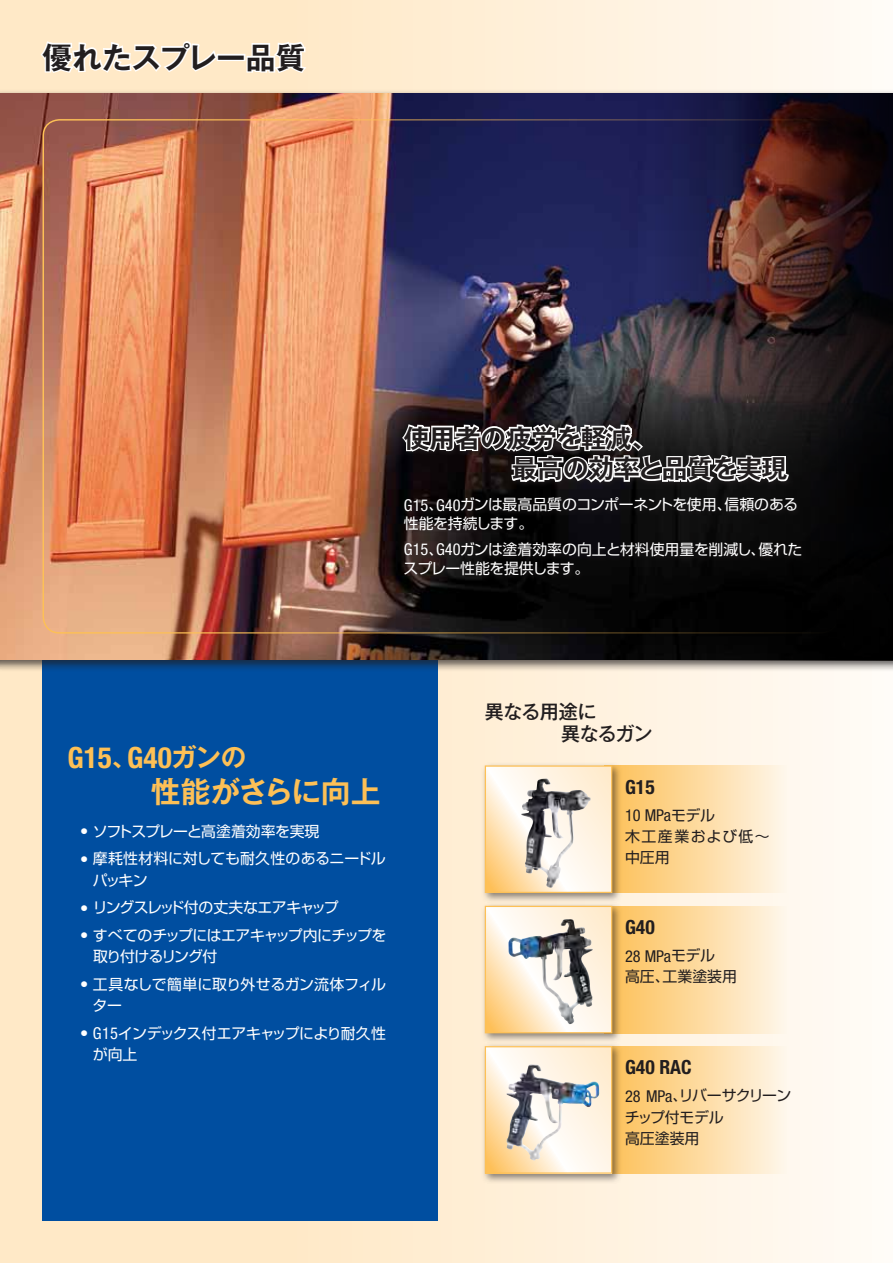
<style>
.page{position:relative;width:893px;height:1263px;background:#fff}
.page>*{position:absolute;margin:0;border:0;box-sizing:border-box;transform-origin:0 0}
.t1{font:700 29.7px "Gothic MB101 Pr 5 De";letter-spacing:-.01em;color:#221e1f}
.t2{font:700 29.7px "Gothic MB101 Pr 5 De";letter-spacing:-.015em;color:#fdc056}
.t3{font:700 condensed 29.4px "Helvetica Neue LT Std";color:#fdc056}
.t4{font:700 25.5px/30.6px "Gothic MB101 Pr 5 De";color:#221e1f}
.t5{font:700 condensed 19.5px "Helvetica Neue LT Std";color:#221e1f}
.t6{font:500 19.2px/23px "Gothic MB101 Pr 5";letter-spacing:-.045em;color:#221e1f}
.t7{font:condensed 16.35px "Helvetica Neue";color:#221e1f}
.t8{font:14.85px/19.2px "Shin Go Pr 5";letter-spacing:-.03em;color:#fff}
.t9{font:14.85px/21.3px "Shin Go Pr 5";color:#221e1f}
.t10{font:14.85px/21.3px "Shin Go Pr 5";letter-spacing:-.01em;color:#fff}
.t11{font:14.85px/21.3px "Shin Go Pr 5";letter-spacing:-.005em;color:#fff}
.t12{font:14.85px "Shin Go Pr 5";letter-spacing:-.055em;color:#fff}
.t13{font:14.85px/21.3px "Shin Go Pr 5";letter-spacing:.08em;color:#221e1f}
.s1{font-family:"Helvetica Neue";font-stretch:condensed;font-size:16.35px}
.s2{font-family:"Gothic MB101 Pr 5 De";font-stretch:normal;font-size:25.5px}
.s3{font-family:"Shin Go Pr 5";font-stretch:normal;font-size:14.85px}
</style>
<div class="page">
<div style="left:0;top:0;width:893px;height:1263px;background:linear-gradient(to right,#f8e1bb,#fffaf2)"></div>
<hr style="left:892px;top:0;width:1px;height:1263px;background:#fffcf8">
<div style="left:43px;top:651px;width:395px;height:569px;background:#004ea0"></div>
<div style="left:0;top:90px;width:893px;height:582px;background:#221e1f;opacity:.75"></div>
<img style="left:0;top:94px;width:651px;height:565px">
<svg style="left:651px;top:94px;width:242px;height:567px;background:#231820"></svg>
<div style="left:399px;top:422px;width:407px;height:159px;background:#221e1f;opacity:.75"></div>
<svg style="left:400px;top:422px;width:391px;height:63px"></svg>
<svg style="left:38px;top:39px;width:181px;height:36px"></svg>
<div style="left:217px;top:54px;width:28px;height:7px;border:3px solid #fff"></div>
<svg style="left:245px;top:40px;width:65px;height:35px"></svg>
<svg style="left:622px;top:765px;width:165px;height:128px;background:#fddca3"></svg>
<div style="left:481px;top:762px;width:141px;height:141px;background:#221e1f;opacity:.55"></div>
<svg style="left:487px;top:767px;width:123px;height:124px"></svg>
<img style="left:521px;top:778px;width:53px;height:110px">
<div style="left:485px;top:765px;width:127px;height:128px;border:1px solid #fdc056"></div>
<svg style="left:622px;top:906px;width:165px;height:127px;background:#fddca3"></svg>
<div style="left:481px;top:902px;width:141px;height:141px;background:#221e1f;opacity:.55"></div>
<svg style="left:487px;top:908px;width:123px;height:123px;background:#feeacb"></svg>
<img style="left:508px;top:919px;width:85px;height:105px">
<div style="left:485px;top:906px;width:127px;height:127px;border:1px solid #fdc056"></div>
<svg style="left:622px;top:1046px;width:165px;height:128px;background:#fddca3"></svg>
<div style="left:481px;top:1042px;width:141px;height:142px;background:#221e1f;opacity:.55"></div>
<svg style="left:487px;top:1048px;width:123px;height:124px"></svg>
<img style="left:505px;top:1064px;width:94px;height:97px">
<div style="left:485px;top:1046px;width:127px;height:128px;border:1px solid #fdc056"></div>
<h1 class="t1" style="left:43px;top:33px;width:264px">優れたスプレー品質</h1>
<h3 class="t4" style="left:512px;top:421px;width:277px;text-indent:-108px">使用者の疲労を軽減、<br>最高の効率と品質を実現</h3>
<p class="t8" style="left:404px;top:494px;width:396px"><span class="s1">G15</span>、<span class="s1">G40</span>ガンは最高品質のコンポーネントを使用、信頼のある性能を持続します。</p>
<p class="t8" style="left:404px;top:538px;width:400px"><span class="s1">G15</span>、<span class="s1">G40</span>ガンは塗着効率の向上と材料使用量を削減し、優れたスプレー性能を提供します。</p>
<h2 class="t3" style="left:67px;top:739px;width:180px">G15<span class="s2">、</span>G40<span class="s2">ガンの</span></h2>
<h1 class="t2" style="left:121px;top:767px;width:261px">　性能がさらに向上</h1>
<p class="t8" style="left:80px;top:820px;width:241px"><span class="s1">•</span> ソフトスプレーと高塗着効率を実現</p>
<p class="t10" style="left:93px;top:847px;width:295px;text-indent:-12px"><span class="s1">•</span> 摩耗性材料に対しても耐久性のあるニードルパッキン</p>
<p class="t12" style="left:80px;top:895px;width:260px"><span class="s1">•</span> リングスレッド付の丈夫なエアキャップ</p>
<p class="t8" style="left:93px;top:923px;width:295px;line-height:21.3px;text-indent:-13px"><span class="s1">•</span> すべてのチップにはエアキャップ内にチップを取り付けるリング付</p>
<p class="t11" style="left:93px;top:972px;width:295px;text-indent:-12px"><span class="s1">•</span> 工具なしで簡単に取り外せるガン流体フィルター</p>
<p class="t8" style="left:93px;top:1021px;width:295px;line-height:21.3px;text-indent:-13px"><span class="s1">• G15</span>インデックス付エアキャップにより耐久性が向上</p>
<p class="t6" style="left:485px;top:698px;width:169px">異なる用途に<br>　　　　異なるガン</p>
<h3 class="t5" style="left:625px;top:775px;width:31px">G15</h3>
<p class="t7" style="left:625px;top:806px;width:91px">10 MPa<span class="s3">モデル</span></p>
<p class="t13" style="left:625px;top:824px;width:146px">木工産業および低～中圧用</p>
<h3 class="t5" style="left:625px;top:915px;width:31px">G40</h3>
<p class="t7" style="left:625px;top:946px;width:91px">28 MPa<span class="s3">モデル</span></p>
<p class="t9" style="left:625px;top:965px;width:113px">高圧、工業塗装用</p>
<h3 class="t5" style="left:625px;top:1055px;width:68px">G40 RAC</h3>
<p class="t9" style="left:625px;top:1084px;width:168px"><span class="s1">28 MPa</span>、リバーサクリーンチップ付モデル<br>高圧塗装用</p>
</div>
